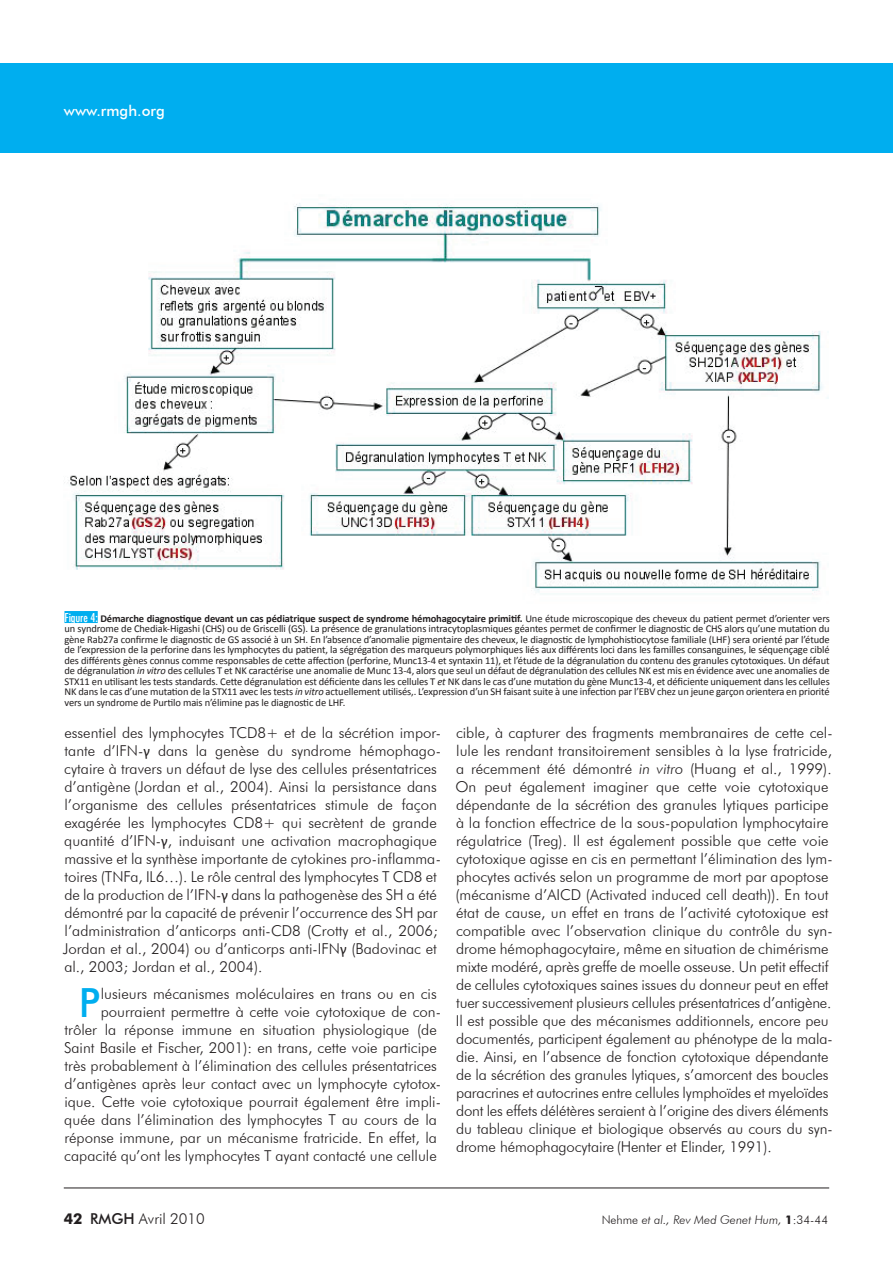
<style>
.page{position:relative;width:893px;height:1263px;background:#fff}
.page>*{position:absolute;margin:0;border:0;box-sizing:border-box;transform-origin:0 0}
.t1{font:500 40.2px "Futura BT";color:#00aeef}
.t2{font:300 15px/18px "Futura BT";color:#231f20}
.t3{font:500 15px "Futura BT";color:#fff}
.t4{font:italic 300 12px "Futura BT";color:#231f20}
.t5{font:10.5px/10.5px "Calibri";letter-spacing:-.01em;color:#231f20;text-align:justify}
.s1{font-family:"Futura";font-weight:500;font-stretch:condensed;font-size:12px;color:#fff}
.s2{font-weight:700}
.s3{font-style:italic}
.s4{font-family:"Calibri";font-weight:400}
.s5{font-weight:500}
.s6{font-style:normal}
.s7{font-weight:700;font-style:normal}
</style>
<div class="page">
<hr style="left:64px;top:1188px;width:765px;height:1px;background:#231f20">
<div style="left:0;top:64px;width:893px;height:89px;background:#00aeef"></div>
<img style="left:64px;top:203px;width:765px;height:391px">
<div style="left:64px;top:611px;width:34px;height:12px;background:#00aeef"></div>
<p class="t3" style="left:64px;top:102px;width:102px">www.rmgh.org</p>
<p class="t5" style="left:64px;top:612px;width:767px"><span class="s1">Figure 4:</span> <span class="s2">Démarche diagnostique devant un cas pédiatrique suspect de syndrome hémohagocytaire primitif.</span> Une étude microscopique des cheveux du patient permet d’orienter vers un syndrome de Chediak-Higashi (CHS) ou de Griscelli (GS). La présence de granulations intracytoplasmiques géantes permet de confirmer le diagnostic de CHS alors qu’une mutation du gène Rab27a confirme le diagnostic de GS associé à un SH. En l’absence d’anomalie pigmentaire des cheveux, le diagnostic de lymphohistiocytose familiale (LHF) sera orienté par l’étude de l’expression de la perforine dans les lymphocytes du patient, la ségrégation des marqueurs polymorphiques liés aux différents loci dans les familles consanguines, le séquençage ciblé des différents gènes connus comme responsables de cette affection (perforine, Munc13-4 et syntaxin 11), et l’étude de la dégranulation du contenu des granules cytotoxiques. Un défaut de dégranulation <span class="s3">in vitro</span> des cellules T et NK caractérise une anomalie de Munc 13-4, alors que seul un défaut de dégranulation des cellules NK est mis en évidence avec une anomalies de STX11 en utilisant les tests standards. Cette dégranulation est déficiente dans les cellules T <span class="s3">et</span> NK dans le cas d’une mutation du gène Munc13-4, et déficiente uniquement dans les cellules NK dans le cas d’une mutation de la STX11 avec les tests <span class="s3">in vitro</span> actuellement utilisés,. L’expression d’un SH faisant suite à une infection par l’EBV chez un jeune garçon orientera en priorité vers un syndrome de Purtilo mais n’élimine pas le diagnostic de LHF.</p>
<p class="t2" style="left:63px;top:724px;width:379px">essentiel des lymphocytes TCD8+ et de la sécrétion impor&shy;tante d’IFN-<span class="s4">γ</span> dans la genèse du syndrome hémophago&shy;cytaire à travers un défaut de lyse des cellules présentatrices d’antigène (Jordan et al., 2004). Ainsi la persistance dans l’organisme des cellules présentatrices stimule de façon exagérée les lymphocytes CD8+ qui secrètent de grande quantité d’IFN-<span class="s4">γ</span>, induisant une activation macrophagique massive et la synthèse importante de cytokines pro-inflamma&shy;toires (TNFa, IL6…). Le rôle central des lymphocytes T CD8 et de la production de l’IFN-<span class="s4">γ</span> dans la pathogenèse des SH a été démontré par la capacité de prévenir l’occurrence des SH par l’administration d’anticorps anti-CD8 (Crotty et al., 2006; Jordan et al., 2004) ou d’anticorps anti-IFN<span class="s4">γ</span> (Badovinac et al., 2003; Jordan et al., 2004).</p>
<h1 class="t1" style="left:79px;top:978px;width:23px">P</h1>
<p class="t2" style="left:64px;top:985px;width:378px;text-align:right">lusieurs mécanismes moléculaires en trans ou en cis pourraient permettre à cette voie cytotoxique de con-<br>trôler la réponse immune en situation physiologique (de Saint Basile et Fischer, 2001): en trans, cette voie participe très probablement à l’élimination des cellules présentatrices d’antigènes après leur contact avec un lymphocyte cytotox&shy;ique. Cette voie cytotoxique pourrait également être impli&shy;quée dans l’élimination des lymphocytes T au cours de la réponse immune, par un mécanisme fratricide. En effet, la capacité qu’ont les lymphocytes T ayant contacté une cellule</p>
<p class="t2" style="left:455px;top:724px;width:379px">cible, à capturer des fragments membranaires de cette cel&shy;lule les rendant transitoirement sensibles à la lyse fratricide, a récemment été démontré <span class="s3">in vitro</span> (Huang et al., 1999).<br>On peut également imaginer que cette voie cytotoxique dépendante de la sécrétion des granules lytiques participe à la fonction effectrice de la sous-population lymphocytaire régulatrice (Treg). Il est également possible que cette voie cytotoxique agisse en cis en permettant l’élimination des lym&shy;phocytes activés selon un programme de mort par apoptose (mécanisme d’AICD (Activated induced cell death)). En tout état de cause, un effet en trans de l’activité cytotoxique est compatible avec l’observation clinique du contrôle du syn&shy;drome hémophagocytaire, même en situation de chimérisme mixte modéré, après greffe de moelle osseuse. Un petit effectif de cellules cytotoxiques saines issues du donneur peut en effet tuer successivement plusieurs cellules présentatrices d’antigène.<br>Il est possible que des mécanismes additionnels, encore peu documentés, participent également au phénotype de la mala&shy;die. Ainsi, en l’absence de fonction cytotoxique dépendante de la sécrétion des granules lytiques, s’amorcent des boucles paracrines et autocrines entre cellules lymphoïdes et myeloïdes dont les effets délétères seraient à l’origine des divers éléments du tableau clinique et biologique observés au cours du syn&shy;drome hémophagocytaire (Henter et Elinder, 1991).</p>
<p class="t2" style="left:64px;top:1210px;width:143px"><span class="s2">42</span> <span class="s5">RMGH</span> Avril 2010</p>
<p class="t4" style="left:602px;top:1212px;width:228px"><span class="s6">Nehme</span> et al., Rev Med Genet Hum, <span class="s7">1</span><span class="s6">:34-44</span></p>
</div>
